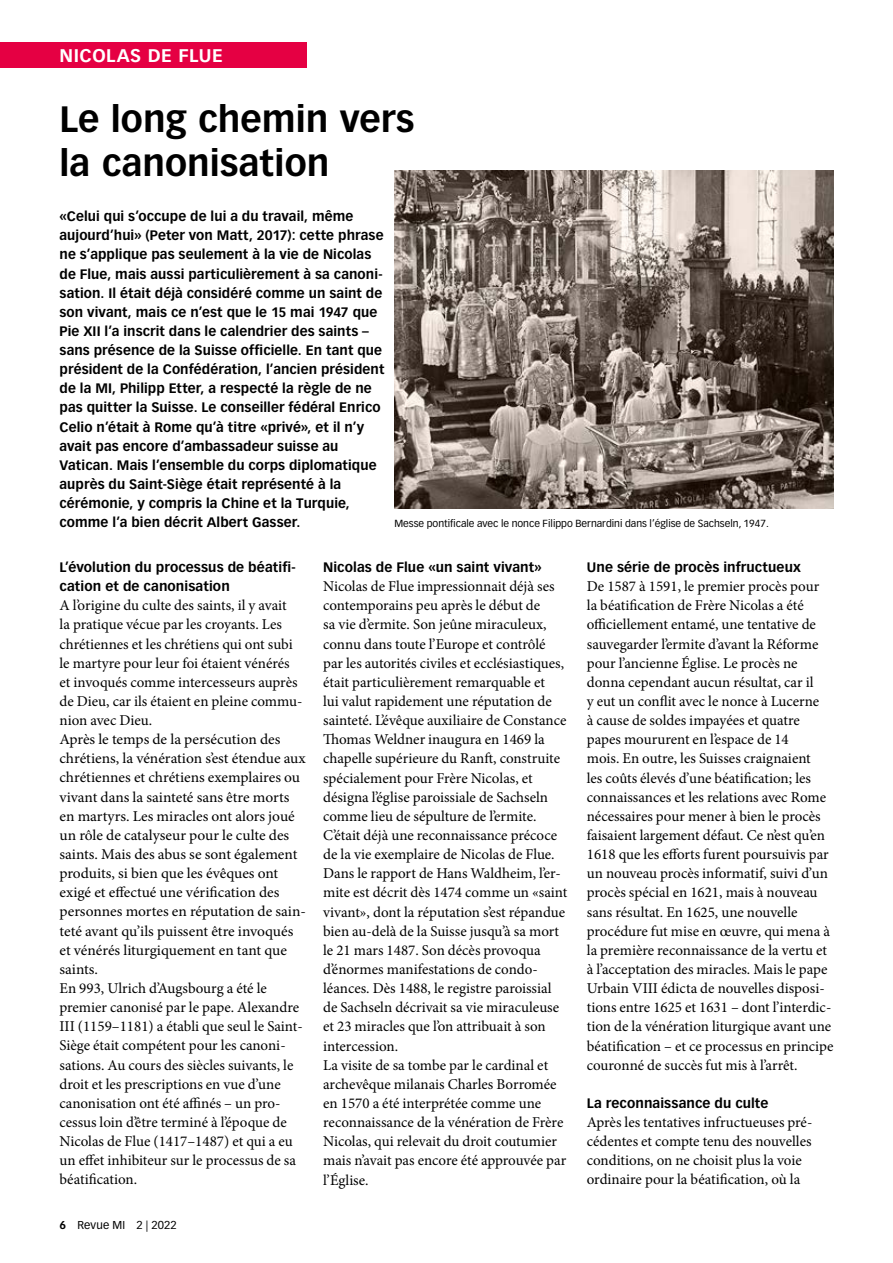
<style>
.page{position:relative;width:893px;height:1263px;background:#fff}
.page>*{position:absolute;margin:0;border:0;box-sizing:border-box;transform-origin:0 0}
.t1{font:700 36px/44.7px "Vectora LT Pro";color:#000}
.t2{font:700 18px "Vectora LT Pro";letter-spacing:.03em;color:#fff}
.t3{font:15px/19.2px "Minion Pro";color:#000}
.t4{font:700 13.5px/19.2px "Vectora LT Pro";letter-spacing:.005em;color:#000}
.t5{font:11.25px "Vectora LT Pro";letter-spacing:.015em;color:#000}
.t6{font:10.2px "Vectora LT Pro";color:#000}
.s1{font-weight:700}
</style>
<div class="page">
<img style="left:394px;top:170px;width:439px;height:338px">
<div style="left:0;top:43px;width:306px;height:25px;background:#e50043"></div>
<p class="t2" style="left:60px;top:44px;width:165px">NICOLAS DE FLUE</p>
<h1 class="t1" style="left:60px;top:97px;width:357px">Le long chemin vers la canonisation</h1>
<p class="t4" style="left:60px;top:207px;width:326px">«Celui qui s’occupe de lui a du travail, même aujourd’hui» (Peter von Matt, 2017): cette phrase ne s’applique pas seulement à la vie de Nicolas de Flue, mais aussi particulièrement à sa canoni&shy;sation. Il était déjà considéré comme un saint de son vivant, mais ce n’est que le 15 mai 1947 que Pie XII l’a inscrit dans le calendrier des saints – sans présence de la Suisse officielle. En tant que président de la Confédération, l’ancien président de la MI, Philipp Etter, a respecté la règle de ne pas quitter la Suisse. Le conseiller fédéral Enrico Celio n’était à Rome qu’à titre «privé», et il n’y avait pas encore d’ambassadeur suisse au Vatican. Mais l’ensemble du corps diplomatique auprès du Saint-Siège était représenté à la cérémonie, y compris la Chine et la Turquie, comme l’a bien décrit Albert Gasser.</p>
<p class="t6" style="left:394px;top:517px;width:376px">Messe pontificale avec le nonce Filippo Bernardini dans l’église de Sachseln, 1947.</p>
<p class="t4" style="left:60px;top:557px;width:238px">L’évolution du processus de béatifi&shy;cation et de canonisation</p>
<p class="t3" style="left:60px;top:596px;width:248px">A l’origine du culte des saints, il y avait<br>la pratique vécue par les croyants. Les chrétiennes et les chrétiens qui ont subi le martyre pour leur foi étaient vénérés<br>et invoqués comme intercesseurs auprès de Dieu, car ils étaient en pleine commu&shy;nion avec Dieu.<br>Après le temps de la persécution des chrétiens, la vénération s’est étendue aux chrétiennes et chrétiens exemplaires ou vivant dans la sainteté sans être morts en martyrs. Les miracles ont alors joué un rôle de catalyseur pour le culte des saints. Mais des abus se sont également produits, si bien que les évêques ont exigé et effectué une vérification des personnes mortes en réputation de sain&shy;teté avant qu’ils puissent être invoqués et vénérés liturgiquement en tant que saints.<br>En 993, Ulrich d’Augsbourg a été le premier canonisé par le pape. Alexandre III (1159–1181) a établi que seul le Saint-Siège était compétent pour les canoni&shy;sations. Au cours des siècles suivants, le droit et les prescriptions en vue d’une canonisation ont été affinés – un pro&shy;cessus loin d’être terminé à l’époque de Nicolas de Flue (1417–1487) et qui a eu un effet inhibiteur sur le processus de sa béatification.</p>
<p class="t5" style="left:60px;top:1218px;width:119px"><span class="s1">6</span> Revue MI 2 | 2022</p>
<p class="t4" style="left:323px;top:557px;width:220px">Nicolas de Flue «un saint vivant»</p>
<p class="t3" style="left:323px;top:577px;width:246px">Nicolas de Flue impressionnait déjà ses contemporains peu après le début de<br>sa vie d’ermite. Son jeûne miraculeux, connu dans toute l’Europe et contrôlé par les autorités civiles et ecclésiastiques, était particulièrement remarquable et<br>lui valut rapidement une réputation de sainteté. L’évêque auxiliaire de Constance Thomas Weldner inaugura en 1469 la chapelle supérieure du Ranft, construite spécialement pour Frère Nicolas, et désigna l’église paroissiale de Sachseln comme lieu de sépulture de l’ermite.<br>C’était déjà une reconnaissance précoce de la vie exemplaire de Nicolas de Flue.<br>Dans le rapport de Hans Waldheim, l’er&shy;mite est décrit dès 1474 comme un «saint vivant», dont la réputation s’est répandue bien au-delà de la Suisse jusqu’à sa mort le 21 mars 1487. Son décès provoqua d’énormes manifestations de condo&shy;léances. Dès 1488, le registre paroissial de Sachseln décrivait sa vie miraculeuse et 23 miracles que l’on attribuait à son intercession.<br>La visite de sa tombe par le cardinal et archevêque milanais Charles Borromée en 1570 a été interprétée comme une reconnaissance de la vénération de Frère Nicolas, qui relevait du droit coutumier mais n’avait pas encore été approuvée par l’Église.</p>
<p class="t4" style="left:587px;top:557px;width:215px">Une série de procès infructueux</p>
<p class="t3" style="left:587px;top:577px;width:248px">De 1587 à 1591, le premier procès pour la béatification de Frère Nicolas a été officiellement entamé, une tentative de sauvegarder l’ermite d’avant la Réforme pour l’ancienne Église. Le procès ne donna cependant aucun résultat, car il<br>y eut un conflit avec le nonce à Lucerne<br>à cause de soldes impayées et quatre papes moururent en l’espace de 14<br>mois. En outre, les Suisses craignaient<br>les coûts élevés d’une béatification; les connaissances et les relations avec Rome nécessaires pour mener à bien le procès faisaient largement défaut. Ce n’est qu’en 1618 que les efforts furent poursuivis par un nouveau procès informatif, suivi d’un procès spécial en 1621, mais à nouveau sans résultat. En 1625, une nouvelle procédure fut mise en œuvre, qui mena à la première reconnaissance de la vertu et à l’acceptation des miracles. Mais le pape Urbain VIII édicta de nouvelles disposi&shy;tions entre 1625 et 1631 – dont l’interdic&shy;tion de la vénération liturgique avant une béatification – et ce processus en principe couronné de succès fut mis à l’arrêt.</p>
<p class="t4" style="left:587px;top:1093px;width:183px">La reconnaissance du culte</p>
<p class="t3" style="left:587px;top:1112px;width:227px">Après les tentatives infructueuses pré&shy;cédentes et compte tenu des nouvelles conditions, on ne choisit plus la voie ordinaire pour la béatification, où la</p>
</div>
